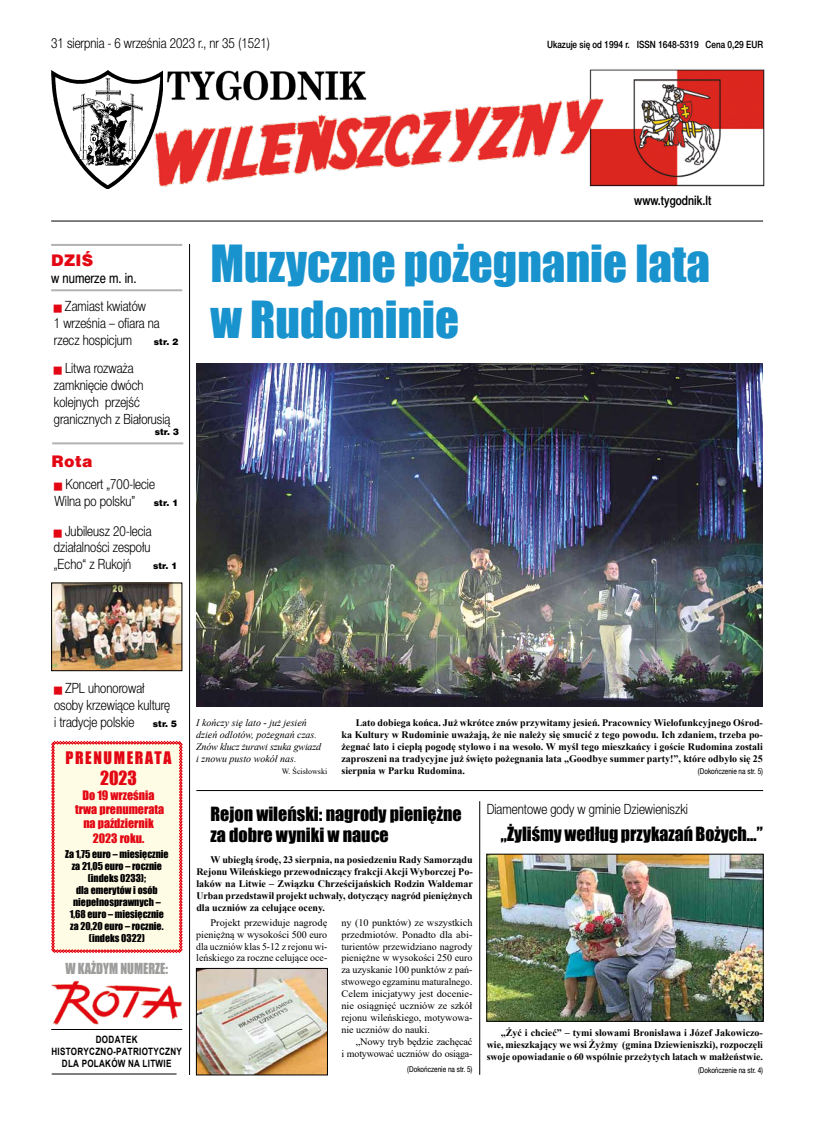
<style>
.page{position:relative;width:814px;height:1126px;background:#fff}
.page>*{position:absolute;margin:0;border:0;box-sizing:border-box;transform-origin:0 0}
.t1{font:47px/56.4px "Impact";color:#1993cd}
.t2{font:18px/21.6px "Impact";color:#000}
.t3{font:17.9px "Impact";color:#e30613}
.t4{font:16px "Switzer EFN Black";letter-spacing:.02em;color:#e30613}
.t5{font:15.9px "Impact";letter-spacing:.1em;color:#e30613}
.t6{font:14px/16.8px "Switzer Cnd EFN Light";color:#000}
.t7{font:14px "Impact";color:#9d9d9c;scale:.9 1}
.t8{font:14px "Switzer Cnd EFN";color:#000}
.t9{font:13px "Switzer Cnd EFN Medium";color:#000}
.t10{font:12px/14.4px "Impact";color:#e30613;text-align:center}
.t11{font:700 10.1px/12.1px "Arial";letter-spacing:.035em;color:#000;text-align:center;scale:.8 1}
.t12{font:700 10px/11.9px "Times New Roman";color:#000;text-align:justify}
.t13{font:10px/11.9px "Times New Roman";color:#000;text-align:justify}
.t14{font:10px/11.9px "Times New Roman";color:#000;text-align:justify;scale:1.04 1}
.t15{font:italic 10px/11.9px "Times New Roman";color:#000}
.t16{font:10px/11.9px "Times New Roman";letter-spacing:-.02em;color:#000;text-align:right;scale:1.04 1}
.t17{font:10px "Switzer Cnd EFN Medium";color:#000}
.t18{font:9.9px/11.9px "Impact";color:#000;text-align:center}
.t19{font:9px "Switzer EFN Black";color:#000}
.t20{font:8px "Switzer Cnd EFN";color:#000}
.t21{font:8px "Times New Roman";color:#000}
</style>
<div class="page">
<img style="left:589px;top:69px;width:176px;height:118px">
<hr style="left:189px;top:244px;width:1px;height:830px;background:#000">
<img style="left:52px;top:980px;width:130px;height:44px">
<hr style="left:51px;top:1029px;width:131px;height:1px;background:#000">
<hr style="left:52px;top:1073px;width:124px;height:1px;background:#000">
<hr style="left:51px;top:220px;width:712px;height:1px;background:#000">
<img style="left:51px;top:70px;width:112px;height:119px">
<img style="left:166px;top:70px;width:200px;height:21px">
<img style="left:138px;top:91px;width:471px;height:98px">
<hr style="left:196px;top:790px;width:567px;height:1px;background:#000">
<hr style="left:479px;top:801px;width:1px;height:273px;background:#000">
<hr style="left:52px;top:442px;width:131px;height:2px;background:#b3b2b2">
<hr style="left:51px;top:244px;width:131px;height:2px;background:#b3b2b2">
<hr style="left:51px;top:289px;width:131px;height:2px;background:#b3b2b2">
<svg style="left:51px;top:741px;width:131px;height:211px;background:#fdedd9"></svg>
<img style="left:488px;top:856px;width:273px;height:163px">
<div style="left:486px;top:854px;width:277px;height:167px;border:1px solid #000"></div>
<img style="left:196px;top:363px;width:566px;height:344px">
<img style="left:198px;top:970px;width:127px;height:102px">
<div style="left:196px;top:968px;width:131px;height:106px;border:1px solid #000"></div>
<img style="left:53px;top:585px;width:127px;height:83px">
<div style="left:51px;top:583px;width:131px;height:87px;border:1px solid #000"></div>
<h3 class="t6" style="left:51px;top:35px;width:220px">31 sierpnia - 6 września 2023 r., nr 35 (1521)</h3>
<p class="t17" style="left:547px;top:39px;width:217px">Ukazuje się od 1994 r. ISSN 1648-5319 Cena 0,29 EUR</p>
<h3 class="t4" style="left:51px;top:251px;width:44px">dziŚ</h3>
<h3 class="t8" style="left:51px;top:270px;width:87px">w numerze m. in.</h3>
<h3 class="t6" style="left:54px;top:298px;width:107px;text-indent:11px">Zamiast kwiatów<br>1 września – ofiara na rzecz hospicjum</h3>
<p class="t19" style="left:154px;top:336px;width:26px">str. 2</p>
<h3 class="t6" style="left:54px;top:360px;width:118px;text-indent:11px">Litwa rozważa zamknięcie dwóch kolejnych przejść granicznych z Białorusią</h3>
<p class="t19" style="left:155px;top:426px;width:26px">str. 3</p>
<h3 class="t4" style="left:52px;top:452px;width:42px">Rota</h3>
<h3 class="t6" style="left:54px;top:476px;width:102px;text-indent:11px">Koncert „700-lecie<br>Wilna po polsku”</h3>
<p class="t19" style="left:154px;top:497px;width:26px">str. 1</p>
<h3 class="t6" style="left:54px;top:522px;width:99px;text-align:justify;text-indent:11px">Jubileusz 20-lecia działalności zespołu „Echo“ z Rukojń</h3>
<p class="t19" style="left:153px;top:560px;width:26px">str. 1</p>
<h3 class="t9" style="left:634px;top:193px;width:79px">www.tygodnik.lt</h3>
<h1 class="t1" style="left:210px;top:234px;width:501px">Muzyczne pożegnanie lata w Rudominie</h1>
<h3 class="t6" style="left:54px;top:680px;width:118px;text-indent:11px">ZPL uhonorował osoby krzewiące kulturę i tradycje polskie</h3>
<p class="t19" style="left:153px;top:718px;width:26px">str. 5</p>
<h3 class="t5" style="left:65px;top:745px;width:108px">Prenumerata</h3>
<h3 class="t3" style="left:100px;top:764px;width:38px">2023</h3>
<p class="t10" style="left:75px;top:787px;width:90px">Do 19 września trwa prenumerata na październik<br>2023 roku.</p>
<p class="t18" style="left:65px;top:847px;width:105px">Za 1,75 euro – miesięcznie za 21,05 euro – rocznie (indeks 0233);<br>dla emerytów i osób niepełnosprawnych –<br>1,68 euro – miesięcznie za 20,20 euro – rocznie. (indeks 0322)</p>
<h3 class="t7" style="left:65px;top:957px;width:115px">W kaŻdym numerze:</h3>
<p class="t11" style="left:51px;top:1033px;width:165px">DODATEK<br>HISTORYCZNO-PATRIOTYCZNY<br>DLA POLAKÓW NA LITWIE</p>
<p class="t15" style="left:196px;top:716px;width:126px">I kończy się lato - już jesień dzień odlotów, pożegnań czas.<br>Znów klucz żurawi szuka gwiazd i znowu pusto wokół nas.</p>
<p class="t21" style="left:282px;top:765px;width:47px">W. Ścisłowski</p>
<p class="t12" style="left:341px;top:716px;width:423px;text-indent:14px">Lato dobiega końca. Już wkrótce znów przywitamy jesień. Pracownicy Wielofunkcyjnego Ośrod&shy;ka Kultury w Rudominie uważają, że nie należy się smucić z tego powodu. Ich zdaniem, trzeba po&shy;żegnać lato i ciepłą pogodę stylowo i na wesoło. W myśl tego mieszkańcy i goście Rudomina zostali zaproszeni na tradycyjne już święto pożegnania lata „Goodbye summer party!”, które odbyło się 25 sierpnia w Parku Rudomina.</p>
<p class="t20" style="left:698px;top:766px;width:67px">(Dokończenie na str. 5)</p>
<h2 class="t2" style="left:210px;top:802px;width:253px">Rejon wileński: nagrody pieniężne za dobre wyniki w nauce</h2>
<p class="t12" style="left:196px;top:853px;width:278px;text-indent:14px">W ubiegłą środę, 23 sierpnia, na posiedzeniu Rady Samorządu Rejonu Wileńskiego przewodniczący frakcji Akcji Wyborczej Po&shy;laków na Litwie – Związku Chrześcijańskich Rodzin Waldemar Urban przedstawił projekt uchwały, dotyczący nagród pieniężnych dla uczniów za celujące oceny.</p>
<p class="t14" style="left:196px;top:916px;width:127px;text-indent:14px">Projekt przewiduje nagrodę pieniężną w wysokości 500 euro dla uczniów klas 5-12 z rejonu wi&shy;leńskiego za roczne celujące oce-</p>
<p class="t13" style="left:341px;top:916px;width:132px">ny (10 punktów) ze wszystkich przedmiotów. Ponadto dla abi&shy;turientów przewidziano nagrody pieniężne w wysokości 250 euro za uzyskanie 100 punktów z pań&shy;stwowego egzaminu maturalnego.<br>Celem inicjatywy jest docenie&shy;nie osiągnięć uczniów ze szkół rejonu wileńskiego, motywowa&shy;nie uczniów do nauki.</p>
<p class="t16" style="left:341px;top:1035px;width:127px">„Nowy tryb będzie zachęcać<br>i motywować uczniów do osiąga-</p>
<p class="t20" style="left:407px;top:1064px;width:67px">(Dokończenie na str. 5)</p>
<h3 class="t6" style="left:486px;top:801px;width:203px">Diamentowe gody w gminie Dziewieniszki</h3>
<h2 class="t2" style="left:501px;top:822px;width:263px">„Żyliśmy według przykazań Bożych…”</h2>
<p class="t12" style="left:486px;top:1026px;width:278px;text-indent:14px">„Żyć i chcieć” – tymi słowami Bronisława i Józef Jakowiczo&shy;wie, mieszkający we wsi Żyżmy (gmina Dziewieniszki), rozpoczęli swoje opowiadanie o 60 wspólnie przeżytych latach w małżeństwie.</p>
<p class="t20" style="left:698px;top:1065px;width:67px">(Dokończenie na str. 4)</p>
</div>
